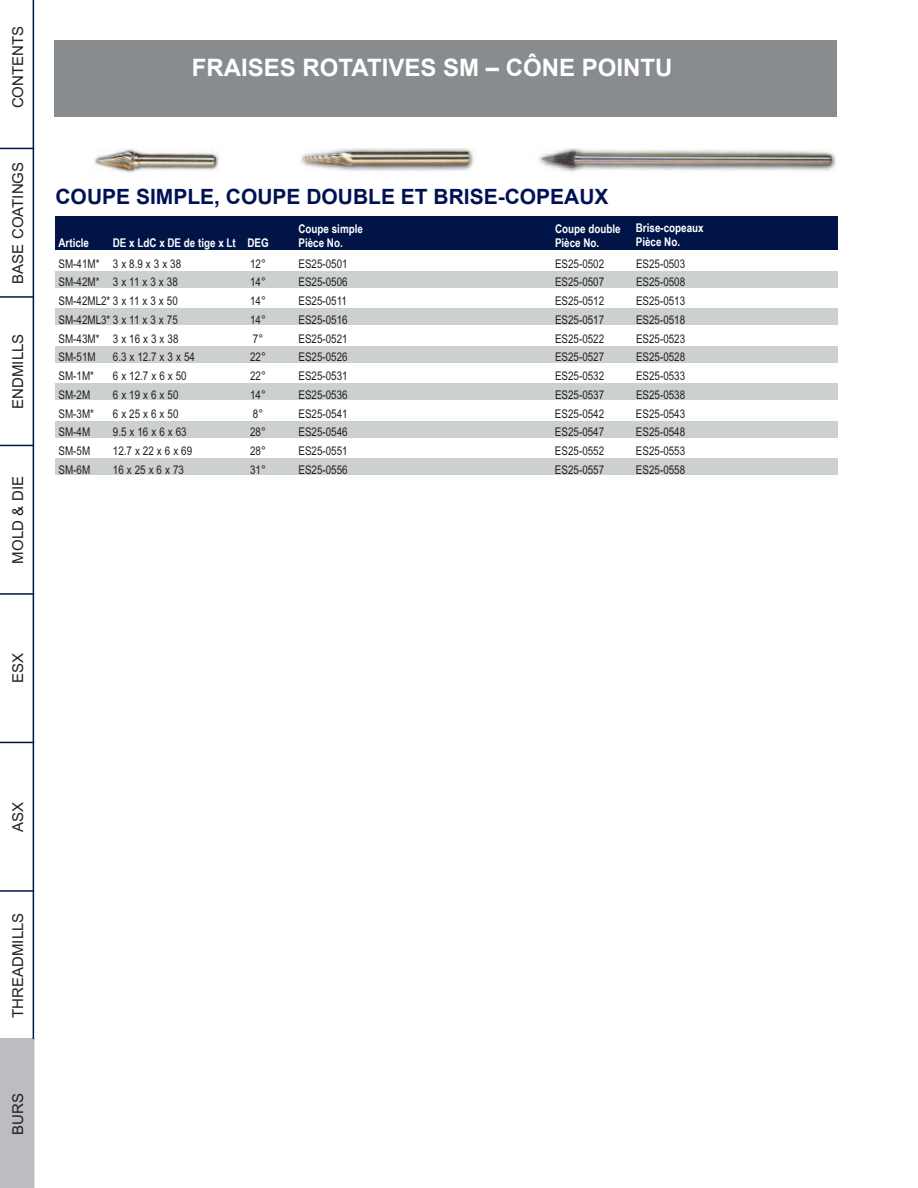
<style>
.page{position:relative;width:918px;height:1188px;background:#fff}
.page>*{position:absolute;margin:0;border:0;box-sizing:border-box;transform-origin:0 0}
.t1{font:700 24px "Arial";color:#fff}
.t2{font:700 21px "Arial";color:#001153}
.t3{font:15px "Arial";color:#231f20}
.t4{font:12px "Arial Narrow";color:#231f20}
.t5{font:700 12px/13.5px "Arial Narrow";color:#fff}
</style>
<div class="page">
<div style="left:54px;top:40px;width:783px;height:77px;background:#888c8f"></div>
<hr style="left:0;top:148px;width:34px;height:1px;background:#001447">
<hr style="left:0;top:296px;width:34px;height:2px;background:#001447">
<hr style="left:0;top:445px;width:34px;height:1px;background:#001447">
<hr style="left:0;top:593px;width:34px;height:2px;background:#001447">
<hr style="left:0;top:742px;width:34px;height:1px;background:#001447">
<hr style="left:0;top:890px;width:34px;height:2px;background:#001447">
<hr style="left:33px;top:0;width:1px;height:1188px;background:#001447">
<div style="left:0;top:1039px;width:34px;height:149px;background:#bcbdc0"></div>
<div style="left:56px;top:271px;width:782px;height:17px;background:#cdd0d0"></div>
<div style="left:56px;top:309px;width:782px;height:16px;background:#cdd0d0"></div>
<div style="left:56px;top:346px;width:782px;height:17px;background:#cdd0d0"></div>
<div style="left:56px;top:384px;width:782px;height:16px;background:#cdd0d0"></div>
<div style="left:56px;top:421px;width:782px;height:17px;background:#cdd0d0"></div>
<div style="left:56px;top:459px;width:782px;height:16px;background:#cdd0d0"></div>
<div style="left:56px;top:216px;width:782px;height:34px;background:#001447"></div>
<img style="left:94px;top:149px;width:126px;height:24px">
<img style="left:300px;top:149px;width:175px;height:22px">
<img style="left:538px;top:149px;width:299px;height:23px">
<p class="t3" style="left:9px;top:108px;width:84px;rotate:-90deg">CONTENTS</p>
<p class="t3" style="left:9px;top:284px;width:123px;rotate:-90deg">BASE COATINGS</p>
<p class="t3" style="left:9px;top:409px;width:77px;rotate:-90deg">ENDMILLS</p>
<p class="t3" style="left:9px;top:564px;width:89px;rotate:-90deg">MOLD &amp; DIE</p>
<h1 class="t1" style="left:192px;top:54px;width:482px">FRAISES ROTATIVES SM – CÔNE POINTU</h1>
<h2 class="t2" style="left:56px;top:185px;width:555px">COUPE SIMPLE, COUPE DOUBLE ET BRISE-COPEAUX</h2>
<p class="t5" style="left:59px;top:236px;width:32px">Article</p>
<p class="t5" style="left:113px;top:236px;width:125px">DE x LdC x DE de tige x Lt</p>
<p class="t5" style="left:247px;top:236px;width:23px">DEG</p>
<p class="t5" style="left:298px;top:222px;width:66px">Coupe simple<br>Pièce No.</p>
<p class="t5" style="left:555px;top:222px;width:67px">Coupe double<br>Pièce No.</p>
<p class="t5" style="left:636px;top:221px;width:69px">Brise-copeaux<br>Pièce No.</p>
<p class="t4" style="left:59px;top:257px;width:124px">SM-41M* 3 x 8.9 x 3 x 38</p>
<p class="t4" style="left:250px;top:257px;width:17px">12°</p>
<p class="t4" style="left:298px;top:257px;width:51px">ES25-0501</p>
<p class="t4" style="left:555px;top:257px;width:51px">ES25-0502</p>
<p class="t4" style="left:636px;top:257px;width:51px">ES25-0503</p>
<p class="t4" style="left:59px;top:275px;width:121px">SM-42M* 3 x 11 x 3 x 38</p>
<p class="t4" style="left:250px;top:275px;width:17px">14°</p>
<p class="t4" style="left:298px;top:275px;width:51px">ES25-0506</p>
<p class="t4" style="left:555px;top:275px;width:51px">ES25-0507</p>
<p class="t4" style="left:636px;top:275px;width:51px">ES25-0508</p>
<p class="t4" style="left:59px;top:294px;width:121px">SM-42ML2* 3 x 11 x 3 x 50</p>
<p class="t4" style="left:250px;top:294px;width:17px">14°</p>
<p class="t4" style="left:298px;top:294px;width:50px">ES25-0511</p>
<p class="t4" style="left:555px;top:294px;width:51px">ES25-0512</p>
<p class="t4" style="left:636px;top:294px;width:51px">ES25-0513</p>
<p class="t4" style="left:59px;top:313px;width:121px">SM-42ML3* 3 x 11 x 3 x 75</p>
<p class="t4" style="left:250px;top:313px;width:17px">14°</p>
<p class="t4" style="left:298px;top:313px;width:51px">ES25-0516</p>
<p class="t4" style="left:555px;top:313px;width:51px">ES25-0517</p>
<p class="t4" style="left:636px;top:313px;width:51px">ES25-0518</p>
<p class="t4" style="left:59px;top:332px;width:122px">SM-43M* 3 x 16 x 3 x 38</p>
<p class="t4" style="left:253px;top:332px;width:12px">7°</p>
<p class="t4" style="left:298px;top:332px;width:51px">ES25-0521</p>
<p class="t4" style="left:555px;top:332px;width:51px">ES25-0522</p>
<p class="t4" style="left:636px;top:332px;width:51px">ES25-0523</p>
<p class="t4" style="left:59px;top:350px;width:39px">SM-51M</p>
<p class="t4" style="left:113px;top:350px;width:84px">6.3 x 12.7 x 3 x 54</p>
<p class="t4" style="left:250px;top:350px;width:17px">22°</p>
<p class="t4" style="left:298px;top:350px;width:51px">ES25-0526</p>
<p class="t4" style="left:555px;top:350px;width:51px">ES25-0527</p>
<p class="t4" style="left:636px;top:350px;width:51px">ES25-0528</p>
<p class="t4" style="left:59px;top:369px;width:37px">SM-1M*</p>
<p class="t4" style="left:113px;top:369px;width:75px">6 x 12.7 x 6 x 50</p>
<p class="t4" style="left:250px;top:369px;width:17px">22°</p>
<p class="t4" style="left:298px;top:369px;width:51px">ES25-0531</p>
<p class="t4" style="left:555px;top:369px;width:51px">ES25-0532</p>
<p class="t4" style="left:636px;top:369px;width:51px">ES25-0533</p>
<p class="t4" style="left:59px;top:388px;width:33px">SM-2M</p>
<p class="t4" style="left:113px;top:388px;width:67px">6 x 19 x 6 x 50</p>
<p class="t4" style="left:250px;top:388px;width:17px">14°</p>
<p class="t4" style="left:298px;top:388px;width:51px">ES25-0536</p>
<p class="t4" style="left:555px;top:388px;width:51px">ES25-0537</p>
<p class="t4" style="left:636px;top:388px;width:51px">ES25-0538</p>
<p class="t4" style="left:59px;top:407px;width:37px">SM-3M*</p>
<p class="t4" style="left:113px;top:407px;width:67px">6 x 25 x 6 x 50</p>
<p class="t4" style="left:253px;top:407px;width:12px">8°</p>
<p class="t4" style="left:298px;top:407px;width:51px">ES25-0541</p>
<p class="t4" style="left:555px;top:407px;width:51px">ES25-0542</p>
<p class="t4" style="left:636px;top:407px;width:51px">ES25-0543</p>
<p class="t4" style="left:59px;top:425px;width:33px">SM-4M</p>
<p class="t4" style="left:113px;top:425px;width:75px">9.5 x 16 x 6 x 63</p>
<p class="t4" style="left:250px;top:425px;width:17px">28°</p>
<p class="t4" style="left:298px;top:425px;width:51px">ES25-0546</p>
<p class="t4" style="left:555px;top:425px;width:51px">ES25-0547</p>
<p class="t4" style="left:636px;top:425px;width:51px">ES25-0548</p>
<p class="t4" style="left:59px;top:444px;width:33px">SM-5M</p>
<p class="t4" style="left:113px;top:444px;width:81px">12.7 x 22 x 6 x 69</p>
<p class="t4" style="left:250px;top:444px;width:17px">28°</p>
<p class="t4" style="left:298px;top:444px;width:51px">ES25-0551</p>
<p class="t4" style="left:555px;top:444px;width:51px">ES25-0552</p>
<p class="t4" style="left:636px;top:444px;width:51px">ES25-0553</p>
<p class="t4" style="left:59px;top:463px;width:33px">SM-6M</p>
<p class="t4" style="left:113px;top:463px;width:73px">16 x 25 x 6 x 73</p>
<p class="t4" style="left:250px;top:463px;width:17px">31°</p>
<p class="t4" style="left:298px;top:463px;width:51px">ES25-0556</p>
<p class="t4" style="left:555px;top:463px;width:51px">ES25-0557</p>
<p class="t4" style="left:636px;top:463px;width:51px">ES25-0558</p>
<p class="t3" style="left:9px;top:683px;width:32px;rotate:-90deg">ESX</p>
<p class="t3" style="left:9px;top:832px;width:32px;rotate:-90deg">ASX</p>
<p class="t3" style="left:9px;top:1018px;width:107px;rotate:-90deg">THREADMILLS</p>
<p class="t3" style="left:9px;top:1135px;width:43px;rotate:-90deg">BURS</p>
</div>
